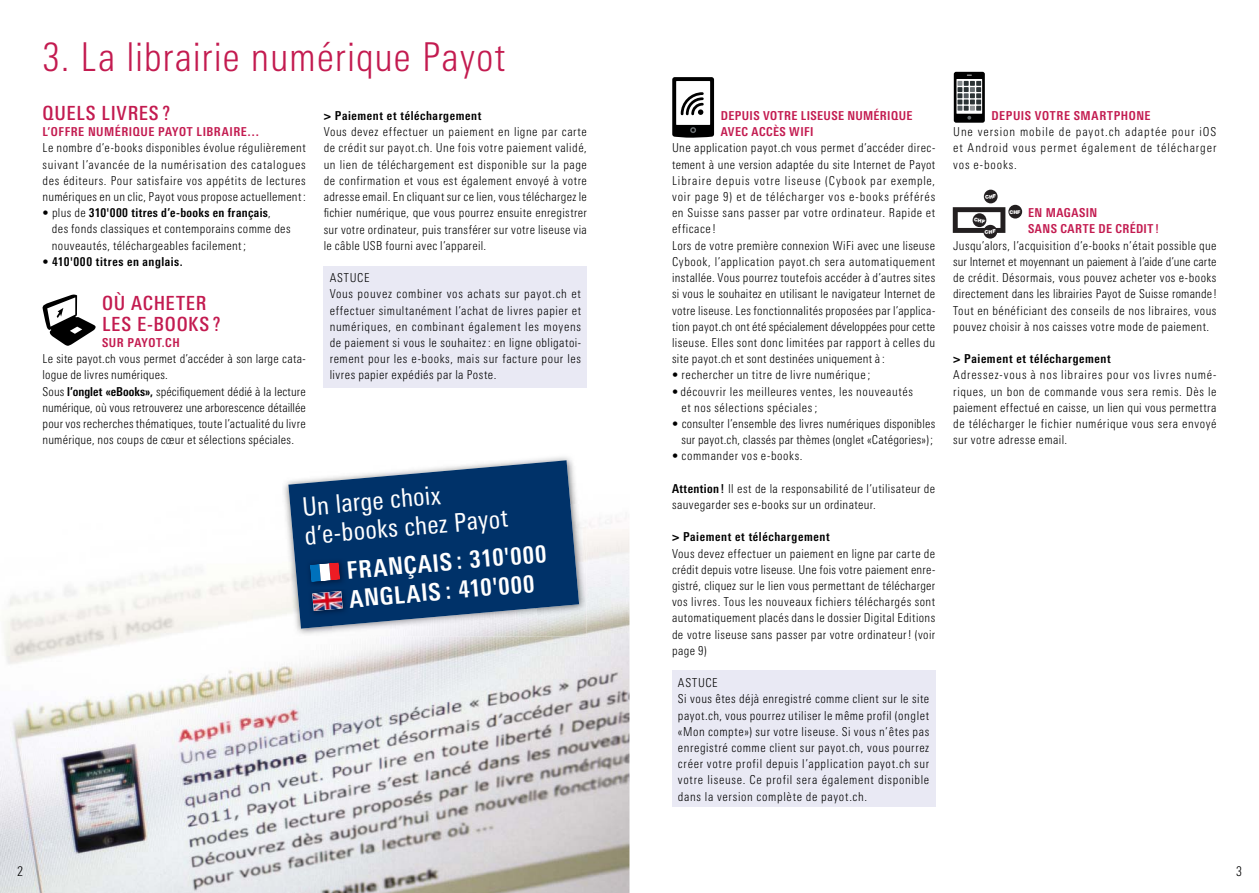
<style>
.page{position:relative;width:1259px;height:893px;background:#fff}
.page>*{position:absolute;margin:0;border:0;box-sizing:border-box;transform-origin:0 0}
.t1{font:300 condensed 39.75px "Linotype Univers";letter-spacing:.02em;color:#c31b50}
.t2{font:condensed 25.65px/28.8px "Linotype Univers";color:#fff}
.t3{font:700 condensed 24px/28.8px "Linotype Univers";color:#fff}
.t4{font:500 condensed 19.5px/20.4px "Linotype Univers";letter-spacing:.035em;color:#c31b50}
.t5{font:300 condensed 13.5px "Linotype Univers";color:#000}
.t6{font:300 condensed 12.3px/16.2px "Linotype Univers";letter-spacing:.035em;color:#000;text-align:justify}
.t7{font:300 condensed 12.3px/16.2px "Linotype Univers";letter-spacing:.015em;color:#000}
.t8{font:700 condensed 12.3px/16.2px "Linotype Univers";letter-spacing:.04em;color:#c31b50}
.t9{font:700 condensed 12.3px "Linotype Univers";letter-spacing:.05em;color:#000}
.t10{font:900 5.1px "Helvetica Neue";color:#fff}
.s1{font-weight:700}
.s2{font-weight:300}
</style>
<div class="page">
<div style="left:672px;top:671px;width:263px;height:136px;background:#e9e9f4"></div>
<div style="left:324px;top:266px;width:263px;height:121px;background:#e9e9f4"></div>
<img style="left:0;top:518px;width:629px;height:375px">
<svg style="left:953px;top:72px;width:32px;height:51px;background:#5d5f5f"></svg>
<svg style="left:672px;top:77px;width:42px;height:61px"></svg>
<svg style="left:43px;top:295px;width:53px;height:51px"></svg>
<img style="left:284px;top:457px;width:286px;height:47px">
<img style="left:282px;top:504px;width:50px;height:132px">
<img style="left:536px;top:518px;width:51px;height:118px">
<img style="left:332px;top:629px;width:204px;height:7px">
<svg style="left:288px;top:460px;width:291px;height:169px;background:#2b5480"></svg>
<img style="left:306px;top:558px;width:40px;height:30px">
<svg style="left:310px;top:562px;width:30px;height:20px"></svg>
<img style="left:308px;top:587px;width:41px;height:30px">
<img style="left:308px;top:587px;width:38px;height:1px">
<img style="left:312px;top:591px;width:31px;height:20px">
<svg style="left:952px;top:190px;width:70px;height:49px"></svg>
<h1 class="t1" style="left:43px;top:43px;width:464px">3. La librairie numérique Payot</h1>
<h3 class="t4" style="left:43px;top:105px;width:129px">QUELS LIVRES ?</h3>
<p class="t8" style="left:43px;top:125px;width:218px">L’OFFRE NUMÉRIQUE PAYOT LIBRAIRE…</p>
<p class="t6" style="left:43px;top:142px;width:265px">Le nombre d’e-books disponibles évolue régulièrement suivant l’avancée de la numérisation des catalogues des éditeurs. Pour satisfaire vos appétits de lectures numériques en un clic, Payot vous propose actuellement :</p>
<p class="t6" style="left:52px;top:206px;width:240px;text-align:left;text-indent:-9px">• plus de <span class="s1">310'000 titres d’e-books en français</span>,<br>des fonds classiques et contemporains comme des nouveautés, téléchargeables facilement ;</p>
<p class="t9" style="left:43px;top:257px;width:142px"><span class="s2">•</span> 410'000 titres en anglais.</p>
<h3 class="t4" style="left:102px;top:296px;width:120px">OÙ ACHETER<br>LES E-BOOKS ?</h3>
<p class="t8" style="left:102px;top:336px;width:79px">SUR PAYOT.CH</p>
<p class="t7" style="left:43px;top:352px;width:265px">Le site payot.ch vous permet d’accéder à son large cata&shy;logue de livres numériques.<br>Sous <span class="s1">l’onglet «eBooks»,</span> spécifiquement dédié à la lecture numérique, où vous retrouverez une arborescence détaillée pour vos recherches thématiques, toute l’actualité du livre numérique, nos coups de cœur et sélections spéciales.</p>
<p class="t9" style="left:324px;top:111px;width:159px">&gt; Paiement et téléchargement</p>
<p class="t6" style="left:324px;top:125px;width:265px">Vous devez effectuer un paiement en ligne par carte de crédit sur payot.ch. Une fois votre paiement validé, un lien de téléchargement est disponible sur la page de confirmation et vous est également envoyé à votre adresse email. En cliquant sur ce lien, vous téléchargez le fichier numérique, que vous pourrez ensuite enregistrer sur votre ordinateur, puis transférer sur votre liseuse via le câble USB fourni avec l’appareil.</p>
<p class="t6" style="left:330px;top:271px;width:253px;text-align:left">ASTUCE<br>Vous pouvez combiner vos achats sur payot.ch et effectuer simultanément l’achat de livres papier et numériques, en combinant également les moyens de paiement si vous le souhaitez : en ligne obligatoi&shy;rement pour les e-books, mais sur facture pour les livres papier expédiés par la Poste.</p>
<h2 class="t2" style="left:301px;top:496px;width:205px;rotate:-5deg">Un large choix d’e-books chez Payot</h2>
<h3 class="t3" style="left:346px;top:559px;width:202px;rotate:-5deg">FRANÇAIS : 310'000<br>ANGLAIS : 410'000</h3>
<p class="t8" style="left:721px;top:109px;width:193px">DEPUIS VOTRE LISEUSE NUMÉRIQUE<br>AVEC ACCÈS WIFI</p>
<p class="t6" style="left:672px;top:142px;width:265px;text-align:left">Une application payot.ch vous permet d’accéder direc&shy;tement à une version adaptée du site Internet de Payot Libraire depuis votre liseuse (Cybook par exemple, voir page 9) et de télécharger vos e-books préférés en Suisse sans passer par votre ordinateur. Rapide et efficace !<br>Lors de votre première connexion WiFi avec une liseuse Cybook, l’application payot.ch sera automatiquement installée. Vous pourrez toutefois accéder à d’autres sites si vous le souhaitez en utilisant le navigateur Internet de votre liseuse. Les fonctionnalités proposées par l’applica&shy;tion payot.ch ont été spécialement développées pour cette liseuse. Elles sont donc limitées par rapport à celles du site payot.ch et sont destinées uniquement à :</p>
<p class="t6" style="left:672px;top:368px;width:200px">• rechercher un titre de livre numérique ;</p>
<p class="t6" style="left:681px;top:385px;width:233px;text-indent:-9px">• découvrir les meilleures ventes, les nouveautés et nos sélections spéciales ;</p>
<p class="t7" style="left:672px;top:417px;width:265px;text-align:center">• consulter l’ensemble des livres numériques disponibles sur payot.ch, classés par thèmes (onglet «Catégories») ;</p>
<p class="t6" style="left:672px;top:449px;width:132px">• commander vos e-books.</p>
<p class="t6" style="left:672px;top:482px;width:265px"><span class="s1">Attention !</span> Il est de la responsabilité de l’utilisateur de sauvegarder ses e-books sur un ordinateur.</p>
<p class="t9" style="left:672px;top:533px;width:159px">&gt; Paiement et téléchargement</p>
<p class="t6" style="left:672px;top:547px;width:265px">Vous devez effectuer un paiement en ligne par carte de crédit depuis votre liseuse. Une fois votre paiement enre&shy;gistré, cliquez sur le lien vous permettant de télécharger vos livres. Tous les nouveaux fichiers téléchargés sont automatiquement placés dans le dossier Digital Editions de votre liseuse sans passer par votre ordinateur ! (voir page 9)</p>
<p class="t6" style="left:678px;top:676px;width:253px;text-align:left">ASTUCE<br>Si vous êtes déjà enregistré comme client sur le site payot.ch, vous pourrez utiliser le même profil (onglet «Mon compte») sur votre liseuse. Si vous n’êtes pas enregistré comme client sur payot.ch, vous pourrez créer votre profil depuis l’application payot.ch sur votre liseuse. Ce profil sera également disponible dans la version complète de payot.ch.</p>
<p class="t8" style="left:991px;top:109px;width:161px">DEPUIS VOTRE SMARTPHONE</p>
<p class="t6" style="left:953px;top:125px;width:265px">Une version mobile de payot.ch adaptée pour iOS et Android vous permet également de télécharger vos e-books.</p>
<p class="t8" style="left:1028px;top:206px;width:132px">EN MAGASIN<br>SANS CARTE DE CRÉDIT !</p>
<p class="t6" style="left:953px;top:239px;width:265px">Jusqu’alors, l’acquisition d’e-books n’était possible que sur Internet et moyennant un paiement à l’aide d’une carte de crédit. Désormais, vous pouvez acheter vos e-books directement dans les librairies Payot de Suisse romande !<br>Tout en bénéficiant des conseils de nos libraires, vous pouvez choisir à nos caisses votre mode de paiement.</p>
<p class="t9" style="left:953px;top:354px;width:159px">&gt; Paiement et téléchargement</p>
<p class="t6" style="left:953px;top:368px;width:265px">Adressez-vous à nos libraires pour vos livres numé&shy;riques, un bon de commande vous sera remis. Dès le paiement effectué en caisse, un lien qui vous permettra de télécharger le fichier numérique vous sera envoyé sur votre adresse email.</p>
<p class="t10" style="left:1009px;top:209px;width:12px">CHF</p>
<p class="t5" style="left:17px;top:866px;width:7px">2</p>
<p class="t5" style="left:1236px;top:866px;width:7px">3</p>
</div>
